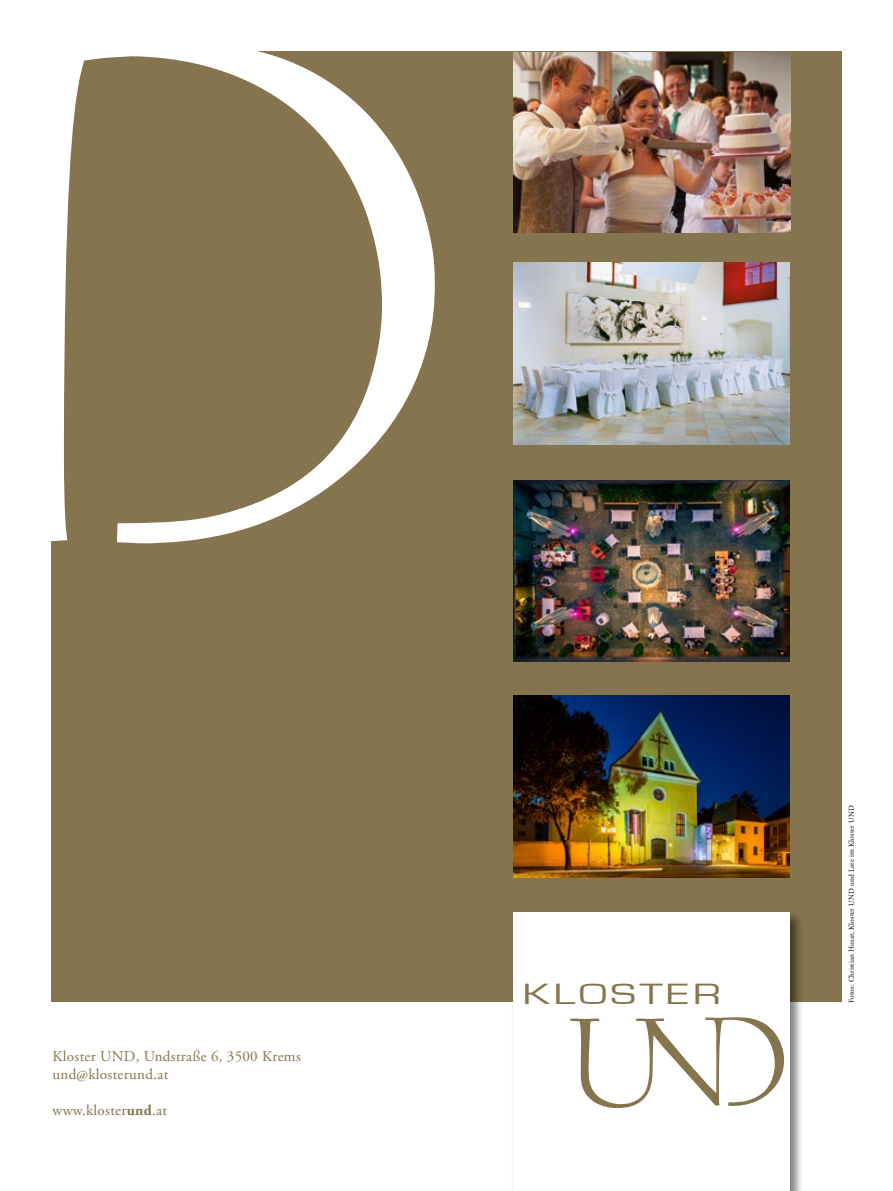
<style>
.page{position:relative;width:893px;height:1191px;background:#fff}
.page>*{position:absolute;margin:0;border:0;box-sizing:border-box;transform-origin:0 0}
.t1{font:30.3px "Eurostile";letter-spacing:.08em;color:#85754e;scale:1.5 1}
.t2{font:15px/18px "Adobe Garamond Pro";letter-spacing:.02em;color:#85754e}
.t3{font:7.5px "Adobe Garamond Pro";letter-spacing:.02em;color:#000}
.s1{font-weight:700}
</style>
<div class="page">
<div style="left:51px;top:51px;width:791px;height:950px;background:#85754e"></div>
<div style="left:510px;top:910px;width:294px;height:281px;background:#000;opacity:.5"></div>
<div style="left:513px;top:912px;width:276px;height:279px;background:#fff"></div>
<svg style="left:570px;top:1017px;width:214px;height:91px"></svg>
<svg style="left:51px;top:51px;width:384px;height:492px"></svg>
<img style="left:513px;top:263px;width:276px;height:181px">
<img style="left:513px;top:695px;width:276px;height:182px">
<img style="left:513px;top:480px;width:276px;height:181px">
<img style="left:513px;top:52px;width:277px;height:181px">
<p class="t2" style="left:53px;top:1047px;width:250px">Kloster UND, Undstraße 6, 3500 Krems und@klosterund.at</p>
<p class="t2" style="left:53px;top:1101px;width:116px">www.kloster<span class="s1">und</span>.at</p>
<h1 class="t1" style="left:522px;top:977px;width:134px">KLOSTER</h1>
<p class="t3" style="left:847px;top:1002px;width:199px;rotate:-90deg">Fotos: Christian Husar, Kloster UND und Late im Kloster UND</p>
</div>
